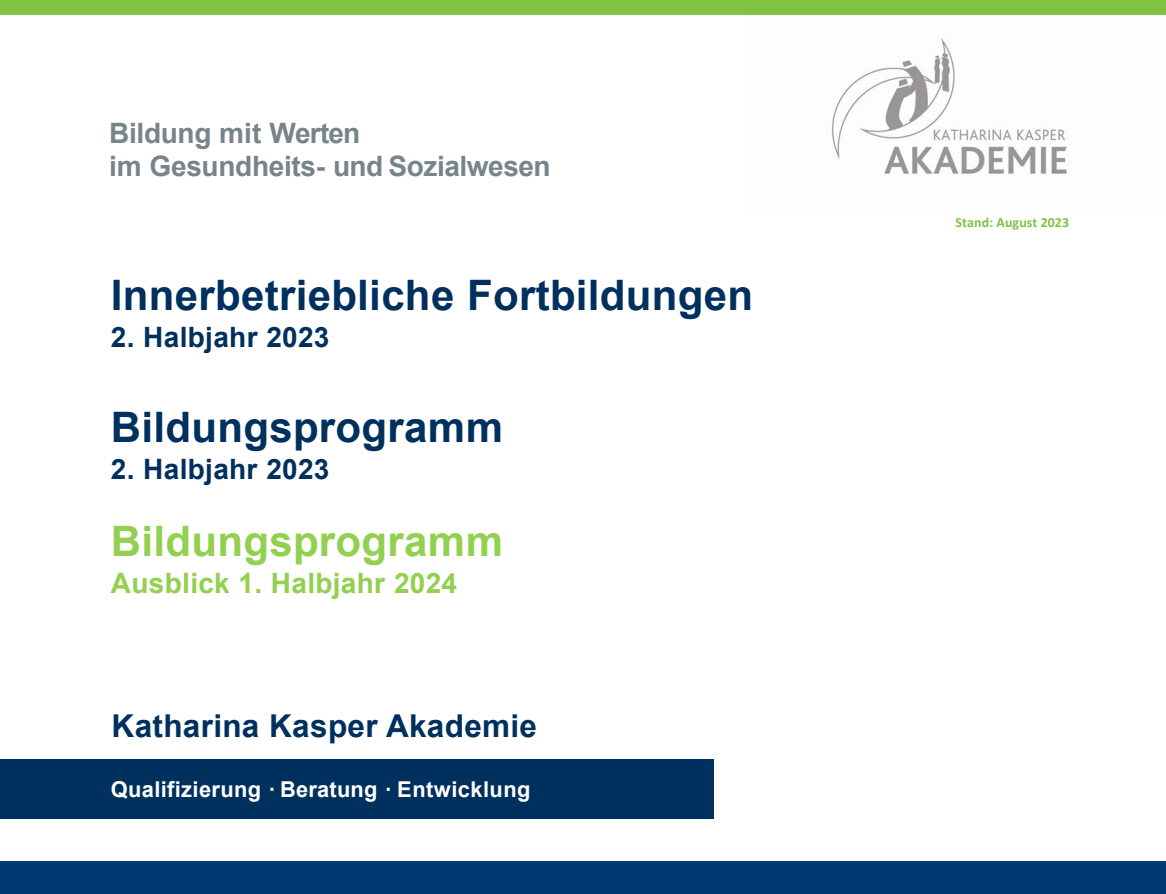
<style>
.page{position:relative;width:1166px;height:894px;background:#fff}
.page>*{position:absolute;margin:0;border:0;box-sizing:border-box;transform-origin:0 0}
.t1{font:700 42px "Arial";letter-spacing:.005em;color:#00305e}
.t2{font:700 42px "Arial";letter-spacing:.005em;color:#92d050}
.t3{font:700 31.5px "Arial";letter-spacing:.01em;color:#00305e}
.t4{font:700 28px "Arial";letter-spacing:-.015em;color:#77848a}
.t5{font:700 28px "Arial";letter-spacing:.01em;color:#00305e}
.t6{font:700 28px "Arial";letter-spacing:.01em;color:#92d050}
.t7{font:700 21.88px "Arial";letter-spacing:.015em;color:#fff}
.t8{font:700 14px "Calibri";letter-spacing:.005em;color:#80c342}
</style>
<div class="page">
<img style="left:831px;top:38px;width:236px;height:136px">
<div style="left:0;top:0;width:1166px;height:15px;background:#80c342"></div>
<div style="left:0;top:861px;width:1166px;height:32px;background:#003874"></div>
<div style="left:0;top:759px;width:713px;height:59px;background:#00305e"></div>
<p class="t4" style="left:109px;top:113px;width:253px">Bildung mit Werten</p>
<p class="t4" style="left:109px;top:146px;width:443px">im Gesundheits- und Sozialwesen</p>
<h1 class="t1" style="left:111px;top:265px;width:643px">Innerbetriebliche Fortbildungen</h1>
<h1 class="t5" style="left:111px;top:317px;width:220px">2. Halbjahr 2023</h1>
<h1 class="t1" style="left:111px;top:398px;width:393px">Bildungsprogramm</h1>
<h1 class="t5" style="left:111px;top:449px;width:220px">2. Halbjahr 2023</h1>
<h1 class="t2" style="left:111px;top:511px;width:393px">Bildungsprogramm</h1>
<h1 class="t6" style="left:111px;top:563px;width:348px">Ausblick 1. Halbjahr 2024</h1>
<p class="t3" style="left:112px;top:704px;width:427px">Katharina Kasper Akademie</p>
<p class="t7" style="left:111px;top:774px;width:421px">Qualifizierung · Beratung · Entwicklung</p>
<p class="t8" style="left:955px;top:212px;width:115px">Stand: August 2023</p>
</div>
